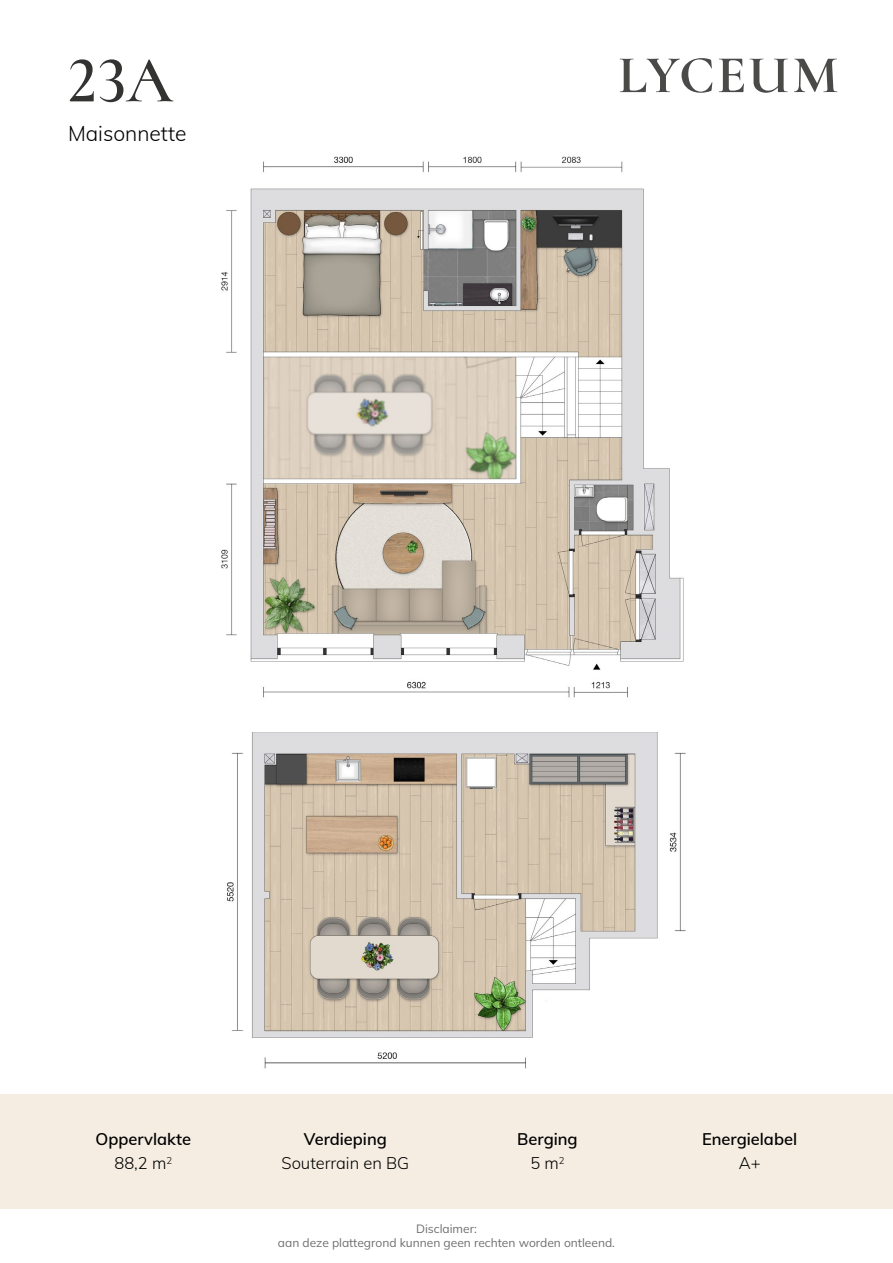
<style>
.page{position:relative;width:893px;height:1263px;background:#fff}
.page>*{position:absolute;margin:0;border:0;box-sizing:border-box;transform-origin:0 0}
.t1{font:600 66px "Cormorant Infant";color:#333332}
.t2{font:700 53.4px "Cormorant Infant";letter-spacing:.04em;color:#4a4a49}
.t3{font:300 21px "Mulish";color:#000}
.t4{font:600 16.5px/24px "Mulish";color:#000;text-align:center}
.t5{font:300 16.5px "Mulish";color:#000}
.t6{font:12px/14.4px "Mulish";color:#706f6f;text-align:center}
.s1{font-weight:300}
</style>
<div class="page">
<img style="left:218px;top:732px;width:509px;height:363px">
<img style="left:221px;top:156px;width:463px;height:542px">
<div style="left:0;top:1095px;width:893px;height:114px;background:#f5ede2"></div>
<h1 class="t1" style="left:68px;top:40px;width:107px">23A</h1>
<h3 class="t3" style="left:68px;top:118px;width:120px">Maisonnette</h3>
<h2 class="t2" style="left:618px;top:42px;width:222px">LYCEUM</h2>
<h3 class="t4" style="left:96px;top:1127px;width:97px">Oppervlakte<br><span class="s1">88,2 m</span><sup>2</sup></h3>
<h3 class="t4" style="left:304px;top:1127px;width:84px">Verdieping</h3>
<h3 class="t5" style="left:282px;top:1151px;width:129px">Souterrain en BG</h3>
<h3 class="t4" style="left:517px;top:1127px;width:62px">Berging<br><span class="s1">5 m</span><sup>2</sup></h3>
<h3 class="t4" style="left:702px;top:1127px;width:97px">Energielabel</h3>
<h3 class="t5" style="left:739px;top:1151px;width:23px">A+</h3>
<p class="t6" style="left:278px;top:1221px;width:339px">Disclaimer:<br>aan deze plattegrond kunnen geen rechten worden ontleend.</p>
</div>
